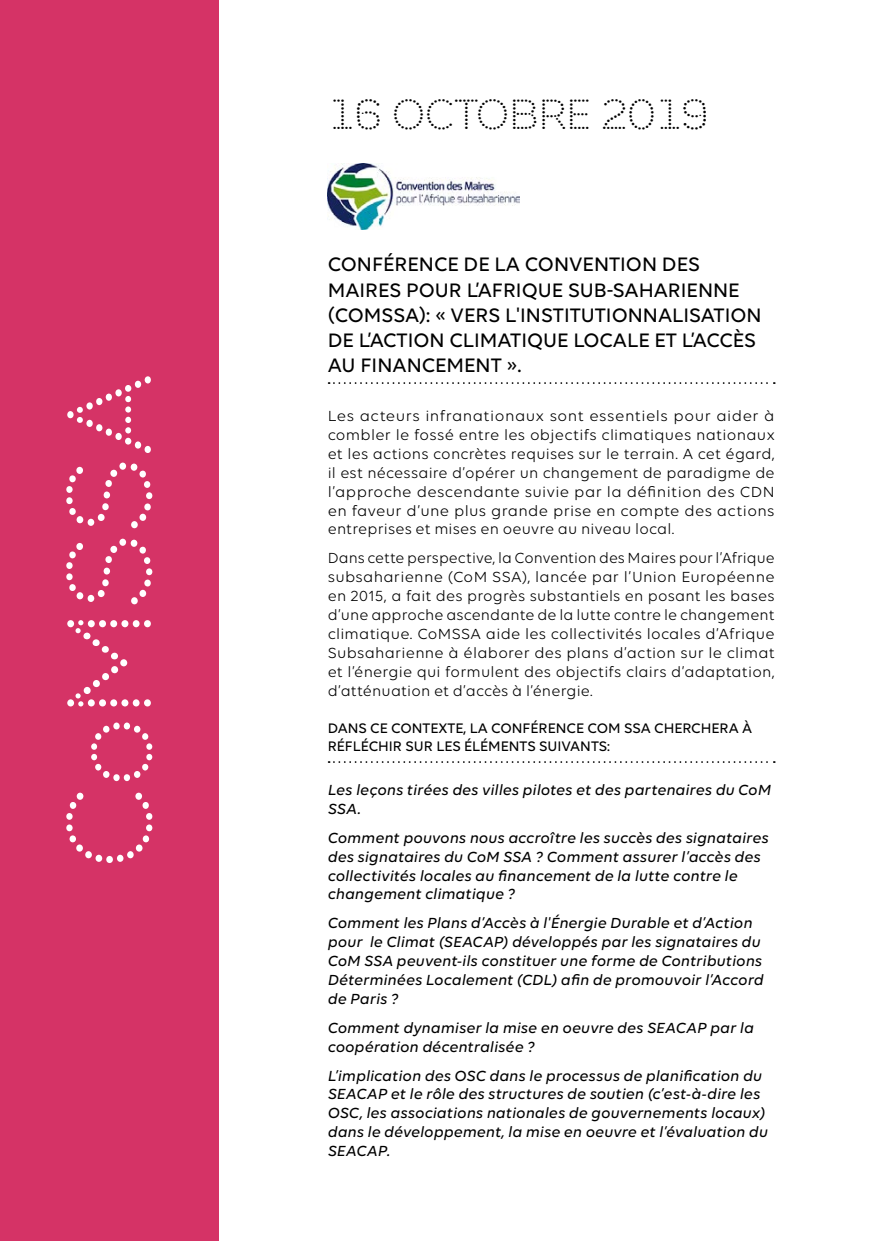
<style>
.page{position:relative;width:874px;height:1241px;background:#fff}
.page>*{position:absolute;margin:0;border:0;box-sizing:border-box;transform-origin:0 0}
.t1{font:119px "Punto";letter-spacing:.005em;color:#fff}
.t2{font:42px "Punto";color:#000}
.titre_plenière{font:500 21px/25.2px "Volte";color:#000}
.liste{font:15.75px/18.9px "Volte";letter-spacing:.015em;color:#000;text-align:justify}
.liste-2{font:italic 500 15.75px/18.9px "Volte";letter-spacing:.005em;color:#000}
.titre_evenement{font:500 14.88px/17.8px "Volte";color:#000}
</style>
<div class="page">
<div style="left:0;top:0;width:218px;height:1240px;background:#d53366"></div>
<svg style="left:328px;top:382px;width:446px;height:2px"></svg>
<svg style="left:328px;top:761px;width:446px;height:1px"></svg>
<img style="left:327px;top:164px;width:192px;height:65px">
<p class="t1" style="left:42px;top:868px;width:498px;rotate:-90deg">CoMSSA</p>
<p class="t2" style="left:327px;top:90px;width:382px">16 OCTOBRE 2019</p>
<p class="titre_plenière" style="left:327px;top:251px;width:435px">CONFÉRENCE DE LA CONVENTION DES MAIRES POUR L’AFRIQUE SUB-SAHARIENNE (COMSSA): « VERS L'INSTITUTIONNALISATION DE L’ACTION CLIMATIQUE LOCALE ET L’ACCÈS AU FINANCEMENT ».</p>
<p class="liste" style="left:327px;top:406px;width:448px">Les acteurs infranationaux sont essentiels pour aider à combler le fossé entre les objectifs climatiques nationaux et les actions concrètes requises sur le terrain. A cet égard, il est nécessaire d’opérer un changement de paradigme de l’approche descendante suivie par la définition des CDN en faveur d’une plus grande prise en compte des actions entreprises et mises en oeuvre au niveau local.</p>
<p class="liste" style="left:327px;top:548px;width:448px">Dans cette perspective, la Convention des Maires pour l’Afrique subsaharienne (CoM SSA), lancée par l’Union Européenne en 2015, a fait des progrès substantiels en posant les bases d’une approche ascendante de la lutte contre le changement climatique. CoMSSA aide les collectivités locales d’Afrique Subsaharienne à élaborer des plans d’action sur le climat et l’énergie qui formulent des objectifs clairs d’adaptation, d’atténuation et d’accès à l’énergie.</p>
<p class="titre_evenement" style="left:327px;top:719px;width:426px">DANS CE CONTEXTE, LA CONFÉRENCE COM SSA CHERCHERA À<br>RÉFLÉCHIR SUR LES ÉLÉMENTS SUIVANTS:</p>
<p class="liste-2" style="left:327px;top:780px;width:444px">Les leçons tirées des villes pilotes et des partenaires du CoM<br>SSA.</p>
<p class="liste-2" style="left:327px;top:827px;width:442px">Comment pouvons nous accroître les succès des signataires des signataires du CoM SSA ? Comment assurer l’accès des collectivités locales au financement de la lutte contre le changement climatique ?</p>
<p class="liste-2" style="left:327px;top:913px;width:437px">Comment les Plans d’Accès à l'Énergie Durable et d’Action pour le Climat (SEACAP) développés par les signataires du CoM SSA peuvent-ils constituer une forme de Contributions Déterminées Localement (CDL) afin de promouvoir l’Accord de Paris ?</p>
<p class="liste-2" style="left:327px;top:1017px;width:427px">Comment dynamiser la mise en oeuvre des SEACAP par la coopération décentralisée ?</p>
<p class="liste-2" style="left:327px;top:1065px;width:441px">L’implication des OSC dans le processus de planification du SEACAP et le rôle des structures de soutien (c’est-à-dire les OSC, les associations nationales de gouvernements locaux) dans le développement, la mise en oeuvre et l’évaluation du SEACAP.</p>
</div>
